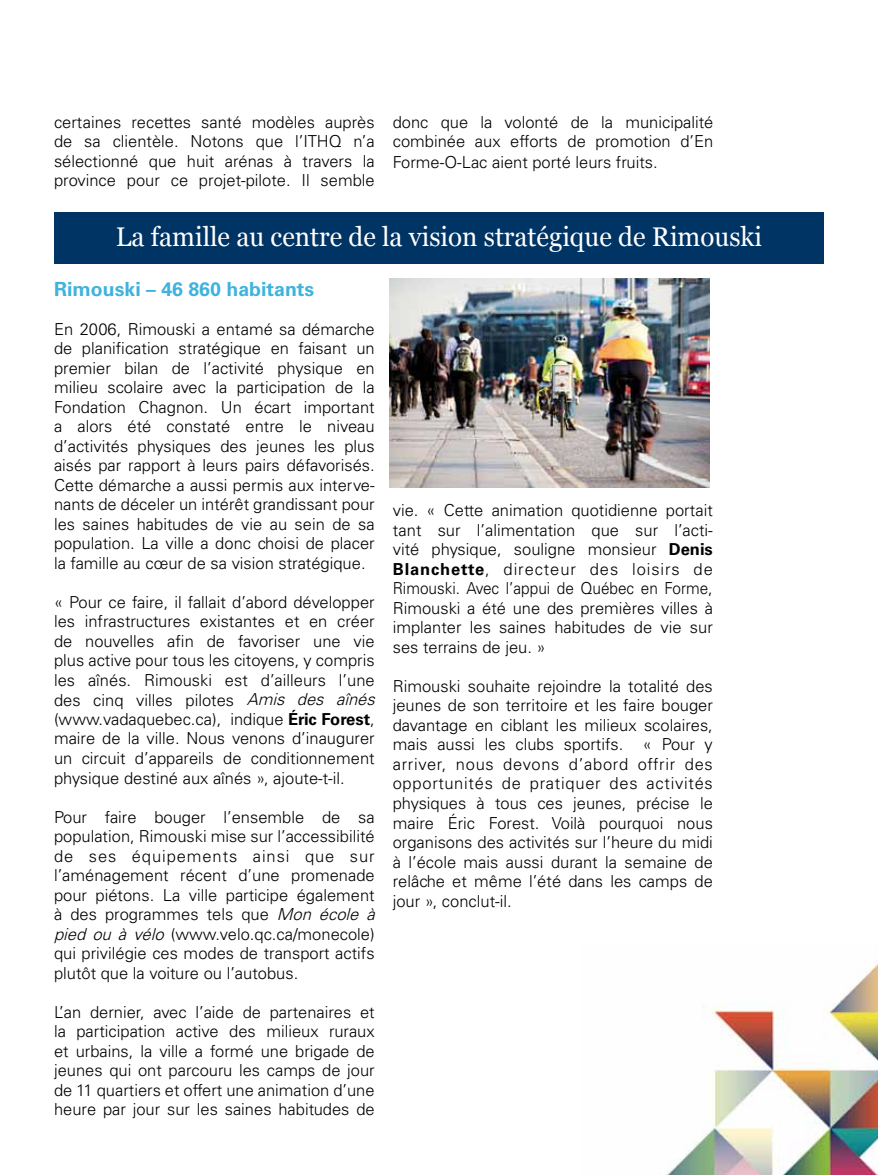
<style>
.page{position:relative;width:878px;height:1175px;background:#fff}
.page>*{position:absolute;margin:0;border:0;box-sizing:border-box;transform-origin:0 0}
.t1{font:27px "Georgia";color:#fff;scale:.96 1}
.t2{font:700 19.5px "Univers LT";color:#3fb3dd}
.t3{font:300 16.5px/19.5px "Univers LT";color:#000;text-align:justify}
.s1{font-style:italic}
.s2{font-weight:700}
</style>
<div class="page">
<img style="left:668px;top:963px;width:210px;height:211px">
<img style="left:390px;top:279px;width:319px;height:209px">
<div style="left:54px;top:213px;width:770px;height:51px;background:#003464"></div>
<p class="t3" style="left:54px;top:112px;width:322px">certaines recettes santé modèles auprès de sa clientèle. Notons que l’ITHQ n’a sélectionné que huit arénas à travers la province pour ce projet-pilote. Il semble</p>
<p class="t3" style="left:393px;top:112px;width:322px">donc que la volonté de la municipalité combinée aux efforts de promotion d’En</p>
<p class="t3" style="left:393px;top:152px;width:266px">Forme-O-Lac aient porté leurs fruits.</p>
<h1 class="t1" style="left:116px;top:220px;width:674px">La famille au centre de la vision stratégique de Rimouski</h1>
<p class="t2" style="left:54px;top:277px;width:262px">Rimouski – 46 860 habitants</p>
<p class="t3" style="left:54px;top:319px;width:322px">En 2006, Rimouski a entamé sa démarche de planification stratégique en faisant un premier bilan de l’activité physique en milieu scolaire avec la participation de la Fondation Chagnon. Un écart important a alors été constaté entre le niveau d’activités physiques des jeunes les plus aisés par rapport à leurs pairs défavorisés.<br>Cette démarche a aussi permis aux interve&shy;nants de déceler un intérêt grandissant pour les saines habitudes de vie au sein de sa population. La ville a donc choisi de placer la famille au cœur de sa vision stratégique.</p>
<p class="t3" style="left:54px;top:592px;width:327px;text-align:left">« Pour ce faire, il fallait d’abord développer les infrastructures existantes et en créer de nouvelles afin de favoriser une vie plus active pour tous les citoyens, y compris les aînés. Rimouski est d’ailleurs l’une des cinq villes pilotes <span class="s1">Amis des aînés </span>(www.vadaquebec.ca), indique <span class="s2">Éric Forest</span>, maire de la ville. Nous venons d’inaugurer un circuit d’appareils de conditionnement physique destiné aux aînés », ajoute-t-il.</p>
<p class="t3" style="left:54px;top:807px;width:327px;text-align:left">Pour faire bouger l’ensemble de sa population, Rimouski mise sur l’accessibilité de ses équipements ainsi que sur l’aménagement récent d’une promenade pour piétons. La ville participe également à des programmes tels que <span class="s1">Mon école à pied ou à vélo</span> (www.velo.qc.ca/monecole) qui privilégie ces modes de transport actifs plutôt que la voiture ou l’autobus.</p>
<p class="t3" style="left:54px;top:1002px;width:322px">L’an dernier, avec l’aide de partenaires et la participation active des milieux ruraux et urbains, la ville a formé une brigade de jeunes qui ont parcouru les camps de jour de 11 quartiers et offert une animation d’une heure par jour sur les saines habitudes de</p>
<p class="t3" style="left:393px;top:501px;width:322px">vie. « Cette animation quotidienne portait tant sur l’alimentation que sur l’acti&shy;vité physique, souligne monsieur <span class="s2">Denis Blanchette</span>, directeur des loisirs de Rimouski. Avec l’appui de Québec en Forme, Rimouski a été une des premières villes à implanter les saines habitudes de vie sur ses terrains de jeu. »</p>
<p class="t3" style="left:393px;top:676px;width:321px">Rimouski souhaite rejoindre la totalité des jeunes de son territoire et les faire bouger davantage en ciblant les milieux scolaires, mais aussi les clubs sportifs. « Pour y arriver, nous devons d’abord offrir des opportunités de pratiquer des activités physiques à tous ces jeunes, précise le maire Éric Forest. Voilà pourquoi nous organisons des activités sur l’heure du midi à l’école mais aussi durant la semaine de relâche et même l’été dans les camps de jour », conclut-il.</p>
</div>
